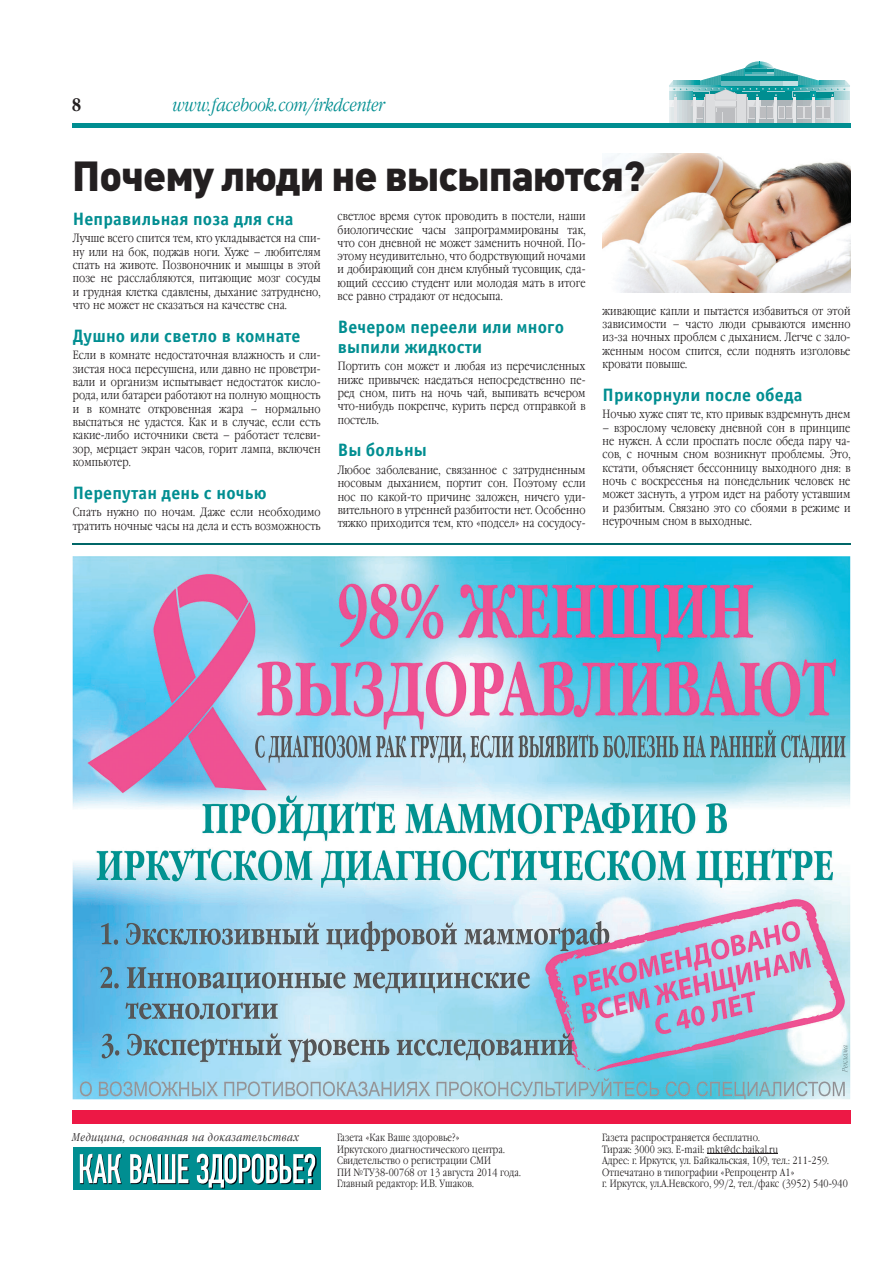
<style>
.page{position:relative;width:893px;height:1263px;background:#fff}
.page>*{position:absolute;margin:0;border:0;box-sizing:border-box;transform-origin:0 0}
.t1{font:900 41.4px "DIN Cyr";letter-spacing:-.025em;color:#231f20}
.t2{font:700 18px/20px "Officina Sans C";letter-spacing:.01em;color:#008e91}
.t3{font:italic 300 18px "Garamond Narrow C";color:#008e91}
.t4{font:700 18px "Garamond Narrow C";color:#231f20}
.t5{font:300 12px/13.4px "Garamond Narrow C";letter-spacing:.01em;color:#231f20;text-align:justify}
.t6{font:italic 300 11.25px "Garamond Narrow C";letter-spacing:.05em;color:#231f20}
.t7{font:300 10.5px/11.7px "Garamond Narrow C";letter-spacing:.01em;color:#231f20}
</style>
<div class="page">
<svg style="left:669px;top:62px;width:181px;height:61px"></svg>
<div style="left:72px;top:123px;width:778px;height:5px;background:#008e91"></div>
<hr style="left:707px;top:1153px;width:71px;height:1px;background:#231f20">
<div style="left:73px;top:1110px;width:778px;height:13px;background:#ed1845"></div>
<div style="left:73px;top:1147px;width:247px;height:42px;background:#008e91"></div>
<svg style="left:80px;top:1154px;width:235px;height:33px"></svg>
<img style="left:603px;top:153px;width:247px;height:140px">
<img style="left:72px;top:556px;width:778px;height:543px">
<hr style="left:72px;top:544px;width:779px;height:1px;background:#006667">
<img style="left:842px;top:1045px;width:5px;height:27px">
<h2 class="t4" style="left:72px;top:95px;width:10px">8</h2>
<h2 class="t3" style="left:173px;top:95px;width:214px">www.facebook.com/irkdcenter</h2>
<h1 class="t1" style="left:72px;top:148px;width:575px">Почему люди не высыпаются?</h1>
<h2 class="t2" style="left:73px;top:209px;width:222px">Неправильная поза для сна</h2>
<p class="t5" style="left:73px;top:232px;width:249px">Лучше всего спится тем, кто укладывается на спи&shy;ну или на бок, поджав ноги. Хуже – любителям спать на животе. Позвоночник и мышцы в этой позе не расслабляются, питающие мозг сосуды и грудная клетка сдавлены, дыхание затруднено, что не может не сказаться на качестве сна.</p>
<h2 class="t2" style="left:73px;top:326px;width:229px">Душно или светло в комнате</h2>
<p class="t5" style="left:73px;top:349px;width:249px">Если в комнате недостаточная влажность и сли&shy;зистая носа пересушена, или давно не проветри&shy;вали и организм испытывает недостаток кисло&shy;рода, или батареи работают на полную мощность и в комнате откровенная жара – нормально выспаться не удастся. Как и в случае, если есть какие-либо источники света – работает телеви&shy;зор, мерцает экран часов, горит лампа, включен компьютер.</p>
<h2 class="t2" style="left:73px;top:483px;width:196px">Перепутан день с ночью</h2>
<p class="t5" style="left:73px;top:506px;width:249px">Спать нужно по ночам. Даже если необходимо тратить ночные часы на дела и есть возможность</p>
<p class="t5" style="left:338px;top:210px;width:249px">светлое время суток проводить в постели, наши биологические часы запрограммированы так, что сон дневной не может заменить ночной. По&shy;этому неудивительно, что бодрствующий ночами и добирающий сон днем клубный тусовщик, сда&shy;ющий сессию студент или молодая мать в итоге все равно страдают от недосыпа.</p>
<h2 class="t2" style="left:338px;top:317px;width:228px">Вечером переели или много выпили жидкости</h2>
<p class="t5" style="left:338px;top:360px;width:249px">Портить сон может и любая из перечисленных ниже привычек: наедаться непосредственно пе&shy;ред сном, пить на ночь чай, выпивать вечером что-нибудь покрепче, курить перед отправкой в постель.</p>
<h2 class="t2" style="left:338px;top:441px;width:91px">Вы больны</h2>
<p class="t5" style="left:338px;top:464px;width:249px">Любое заболевание, связанное с затрудненным носовым дыханием, портит сон. Поэтому если нос по какой-то причине заложен, ничего уди&shy;вительного в утренней разбитости нет. Особенно тяжко приходится тем, кто «подсел» на сосудосу-</p>
<p class="t5" style="left:603px;top:304px;width:249px">живающие капли и пытается избавиться от этой зависимости – часто люди срываются именно из-за ночных проблем с дыханием. Легче с зало&shy;женным носом спится, если поднять изголовье кровати повыше.</p>
<h2 class="t2" style="left:603px;top:385px;width:202px">Прикорнули после обеда</h2>
<p class="t5" style="left:603px;top:408px;width:249px">Ночью хуже спят те, кто привык вздремнуть днем</p>
<p class="t5" style="left:603px;top:421px;width:249px">– взрослому человеку дневной сон в принципе не нужен. А если проспать после обеда пару ча&shy;сов, с ночным сном возникнут проблемы. Это, кстати, объясняет бессонницу выходного дня: в ночь с воскресенья на понедельник человек не может заснуть, а утром идет на работу уставшим и разбитым. Связано это со сбоями в режиме и неурочным сном в выходные.</p>
<p class="t6" style="left:72px;top:1131px;width:228px">Медицина, основанная на доказательствах</p>
<p class="t7" style="left:337px;top:1132px;width:185px">Газета «Как Ваше здоровье?»<br>Иркутского диагностического центра.<br>Свидетельство о регистрации СМИ<br>ПИ №ТУ38-00768 от 13 августа 2014 года.<br>Главный редактор: И.В. Ушаков.</p>
<p class="t7" style="left:602px;top:1132px;width:247px">Газета распространяется бесплатно.<br>Тираж: 3000 экз. E-mail: mkt@dc.baikal.ru<br>Адрес: г. Иркутск, ул. Байкальская, 109, тел.: 211-259.<br>Отпечатано в типографии «Репроцентр А1»<br>г. Иркутск, ул.А.Невского, 99/2, тел./факс (3952) 540-940</p>
</div>
